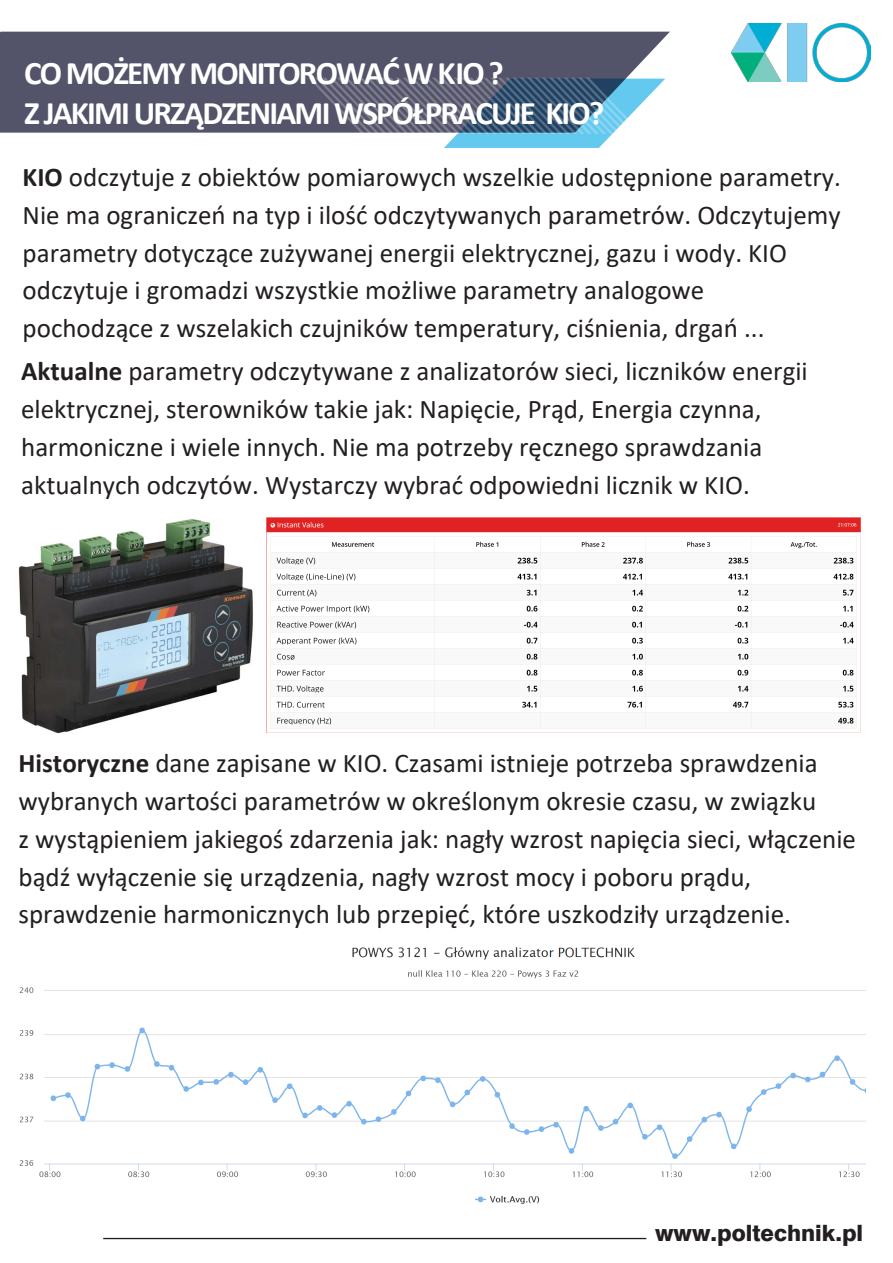
<style>
.page{position:relative;width:893px;height:1263px;background:#fff}
.page>*{position:absolute;margin:0;border:0;box-sizing:border-box;transform-origin:0 0}
.t1{font:700 33px/39.6px "Calibri";letter-spacing:-.055em;color:#fff}
.t2{font:27px/37.8px "Calibri";color:#231f20}
.t3{font:800 22.5px "Swiss 721 BT";color:#231f20}
.s1{font-weight:700}
</style>
<div class="page">
<div style="left:0;top:32px;width:670px;height:101px;background:#53536a"></div>
<svg style="left:308px;top:78px;width:357px;height:70px"></svg>
<hr style="left:103px;top:1238px;width:543px;height:1px;background:#231f20">
<img style="left:731px;top:24px;width:139px;height:57px">
<img style="left:18px;top:519px;width:235px;height:215px">
<img style="left:266px;top:517px;width:595px;height:216px">
<img style="left:19px;top:947px;width:847px;height:258px">
<p class="t1" style="left:24px;top:53px;width:582px">CO MOŻEMY MONITOROWAĆ W KIO ?<br>Z JAKIMI URZĄDZENIAMI WSPÓŁPRACUJE KIO?</p>
<p class="t2" style="left:23px;top:157px;width:820px"><span class="s1">KIO</span> odczytuje z obiektów pomiarowych wszelkie udostępnione parametry.<br>Nie ma ograniczeń na typ i ilość odczytywanych parametrów. Odczytujemy parametry dotyczące zużywanej energii elektrycznej, gazu i wody. KIO odczytuje i gromadzi wszystkie możliwe parametry analogowe pochodzące z wszelakich czujników temperatury, ciśnienia, drgań ...</p>
<p class="t2" style="left:21px;top:352px;width:788px"><span class="s1">Aktualne</span> parametry odczytywane z analizatorów sieci, liczników energii elektrycznej, sterowników takie jak: Napięcie, Prąd, Energia czynna, harmoniczne i wiele innych. Nie ma potrzeby ręcznego sprawdzania aktualnych odczytów. Wystarczy wybrać odpowiedni licznik w KIO.</p>
<p class="t2" style="left:19px;top:744px;width:839px"><span class="s1">Historyczne</span> dane zapisane w KIO. Czasami istnieje potrzeba sprawdzenia wybranych wartości parametrów w określonym okresie czasu, w związku<br>z wystąpieniem jakiegoś zdarzenia jak: nagły wzrost napięcia sieci, włączenie bądź wyłączenie się urządzenia, nagły wzrost mocy i poboru prądu, sprawdzenie harmonicznych lub przepięć, które uszkodziły urządzenie.</p>
<p class="t3" style="left:655px;top:1219px;width:210px">www.poltechnik.pl</p>
</div>
